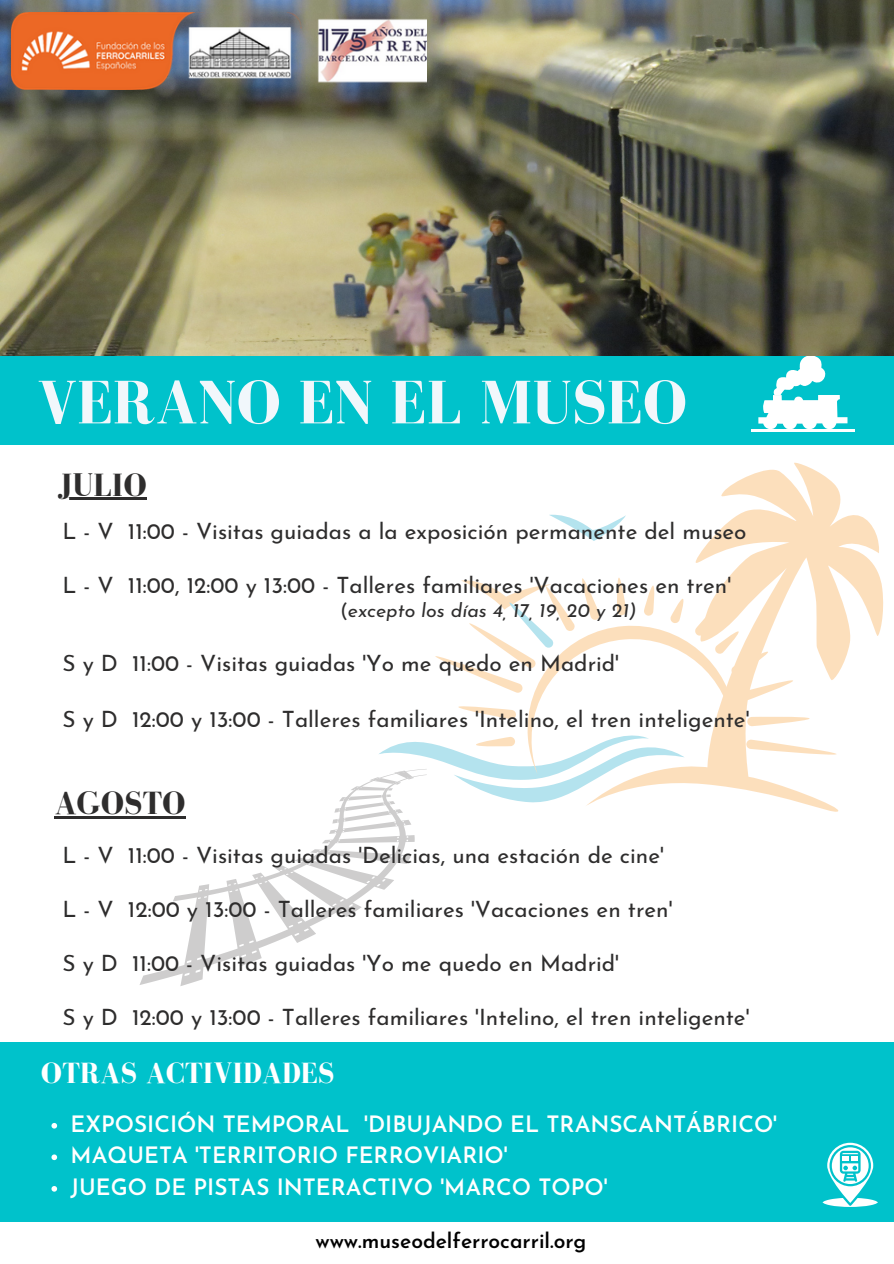
<style>
.page{position:relative;width:894px;height:1264px;background:#fff}
.page>*{position:absolute;margin:0;border:0;box-sizing:border-box;transform-origin:0 0}
.t1{font:700 63px "Bodoni FLF";color:#f1f7fb}
.t2{font:700 33px "Bodoni FLF";color:#2e2d2d}
.t3{font:700 30px "Bodoni FLF";color:#fff}
.t4{font:22.5px "Josefin Sans";color:#2e2d2d}
.t5{font:600 22.5px "Josefin Sans";color:#fff}
.t6{font:600 21px "Josefin Sans";color:#000}
.t7{font:italic 19.5px "Josefin Sans";color:#2e2d2d}
.s1{font-style:normal}
</style>
<div class="page">
<div style="left:0;top:1042px;width:893px;height:179px;background:#00c2cb"></div>
<div style="left:0;top:351px;width:893px;height:94px;background:#00c2cb"></div>
<hr style="left:750px;top:429px;width:104px;height:3px;background:#fff">
<svg style="left:758px;top:356px;width:89px;height:73px"></svg>
<svg style="left:549px;top:514px;width:35px;height:21px"></svg>
<svg style="left:584px;top:462px;width:300px;height:350px"></svg>
<svg style="left:379px;top:577px;width:457px;height:227px"></svg>
<svg style="left:139px;top:768px;width:287px;height:218px"></svg>
<svg style="left:822px;top:1142px;width:55px;height:64px"></svg>
<img style="left:0;top:0;width:893px;height:356px">
<img style="left:12px;top:13px;width:414px;height:76px">
<hr style="left:58px;top:498px;width:89px;height:2px;background:#2e2d2d">
<hr style="left:54px;top:816px;width:131px;height:2px;background:#2e2d2d">
<svg style="left:51px;top:1123px;width:6px;height:5px"></svg>
<svg style="left:51px;top:1154px;width:6px;height:6px"></svg>
<svg style="left:51px;top:1186px;width:6px;height:5px"></svg>
<p class="t1" style="left:37px;top:368px;width:651px">VERANO EN EL MUSEO</p>
<p class="t2" style="left:58px;top:466px;width:90px">JULIO</p>
<p class="t4" style="left:62px;top:522px;width:685px">L - V 11:00 - Visitas guiadas a la exposición permanente del museo</p>
<p class="t4" style="left:62px;top:576px;width:670px">L - V 11:00, 12:00 y 13:00 - Talleres familiares 'Vacaciones en tren'</p>
<p class="t7" style="left:340px;top:602px;width:298px"><span class="s1">(</span>excepto los días 4, 17, 19, 20 y 21)</p>
<p class="t4" style="left:62px;top:654px;width:558px">S y D 11:00 - Visitas guiadas 'Yo me quedo en Madrid'</p>
<p class="t4" style="left:62px;top:710px;width:688px">S y D 12:00 y 13:00 - Talleres familiares 'Intelino, el tren inteligente'</p>
<p class="t2" style="left:54px;top:785px;width:133px">AGOSTO</p>
<p class="t4" style="left:62px;top:845px;width:602px">L - V 11:00 - Visitas guiadas 'Delicias, una estación de cine'</p>
<p class="t4" style="left:62px;top:899px;width:611px">L - V 12:00 y 13:00 - Talleres familiares 'Vacaciones en tren'</p>
<p class="t4" style="left:62px;top:953px;width:558px">S y D 11:00 - Visitas guiadas 'Yo me quedo en Madrid'</p>
<p class="t4" style="left:62px;top:1007px;width:688px">S y D 12:00 y 13:00 - Talleres familiares 'Intelino, el tren inteligente'</p>
<p class="t3" style="left:41px;top:1056px;width:295px">OTRAS ACTIVIDADES</p>
<p class="t5" style="left:71px;top:1115px;width:707px">EXPOSICIÓN TEMPORAL 'DIBUJANDO EL TRANSCANTÁBRICO'</p>
<p class="t5" style="left:71px;top:1146px;width:438px">MAQUETA 'TERRITORIO FERROVIARIO'</p>
<p class="t5" style="left:71px;top:1178px;width:538px">JUEGO DE PISTAS INTERACTIVO 'MARCO TOPO'</p>
<p class="t6" style="left:315px;top:1232px;width:272px">www.museodelferrocarril.org</p>
</div>
